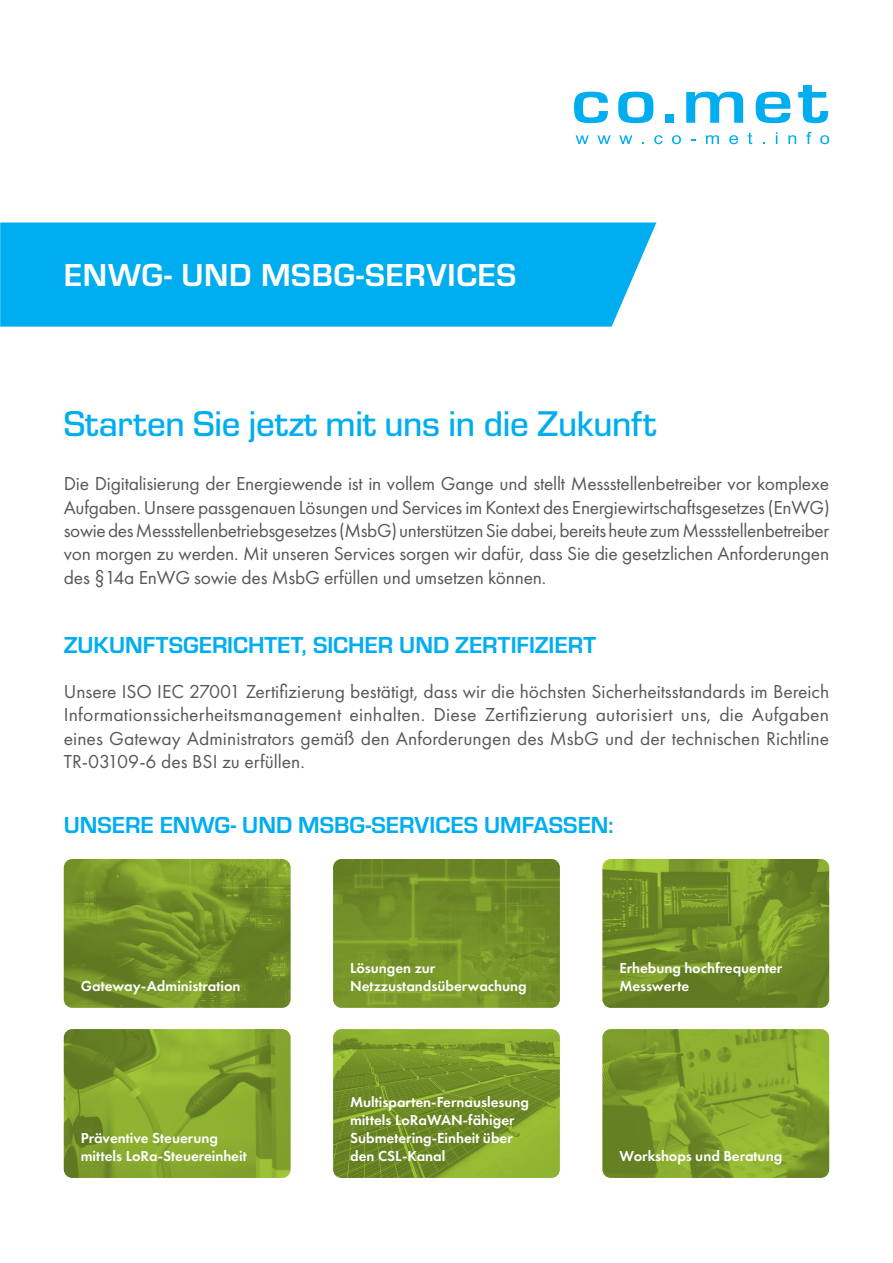
<style>
.page{position:relative;width:893px;height:1263px;background:#fff}
.page>*{position:absolute;margin:0;border:0;box-sizing:border-box;transform-origin:0 0}
.t1{font:500 37.2px "Eurostile";letter-spacing:-.01em;color:#00aeef}
.t2{font:700 33px "Eurostile";letter-spacing:.02em;color:#fff}
.t3{font:700 24px "Eurostile";color:#00aeef}
.t4{font:19.5px/23.4px "Futura PT";letter-spacing:-.01em;color:#57585a;text-align:justify}
.t5{font:600 15px/18px "Futura PT";color:#fff}
</style>
<div class="page">
<svg style="left:64px;top:859px;width:227px;height:149px;background:#739028"></svg>
<svg style="left:333px;top:859px;width:227px;height:149px;background:#739028"></svg>
<svg style="left:333px;top:1029px;width:227px;height:149px;background:#79982a"></svg>
<svg style="left:602px;top:859px;width:227px;height:149px;background:#718e28"></svg>
<svg style="left:602px;top:1029px;width:227px;height:149px;background:#81a12d"></svg>
<svg style="left:64px;top:1029px;width:227px;height:149px;background:#81a12d"></svg>
<svg style="left:574px;top:92px;width:34px;height:31px"></svg>
<svg style="left:618px;top:92px;width:35px;height:31px"></svg>
<div style="left:665px;top:115px;width:9px;height:8px;background:#00aeef"></div>
<svg style="left:686px;top:92px;width:57px;height:31px"></svg>
<svg style="left:756px;top:92px;width:34px;height:31px"></svg>
<svg style="left:798px;top:85px;width:30px;height:38px"></svg>
<svg style="left:576px;top:135px;width:13px;height:9px"></svg>
<svg style="left:597px;top:135px;width:14px;height:9px"></svg>
<svg style="left:619px;top:135px;width:13px;height:9px"></svg>
<svg style="left:654px;top:135px;width:9px;height:9px"></svg>
<svg style="left:672px;top:135px;width:9px;height:9px"></svg>
<svg style="left:706px;top:135px;width:13px;height:9px"></svg>
<svg style="left:729px;top:135px;width:9px;height:9px"></svg>
<svg style="left:748px;top:132px;width:4px;height:12px"></svg>
<svg style="left:788px;top:135px;width:8px;height:9px"></svg>
<svg style="left:806px;top:132px;width:6px;height:12px"></svg>
<svg style="left:820px;top:135px;width:9px;height:9px"></svg>
<div style="left:0;top:222px;width:656px;height:105px;background:#00aeef"></div>
<h2 class="t2" style="left:64px;top:251px;width:454px">ENWG- UND MSBG-SERVICES</h2>
<h1 class="t1" style="left:64px;top:398px;width:594px">Starten Sie jetzt mit uns in die Zukunft</h1>
<p class="t4" style="left:64px;top:472px;width:767px">Die Digitalisierung der Energiewende ist in vollem Gange und stellt Messstellenbetreiber vor komplexe Aufgaben. Unsere passgenauen Lösungen und Services im Kontext des Energiewirtschaftsgesetzes (EnWG) sowie des Messstellenbetriebsgesetzes (MsbG) unterstützen Sie dabei, bereits heute zum Messstellenbetreiber von morgen zu werden. Mit unseren Services sorgen wir dafür, dass Sie die gesetzlichen Anforderungen des §14a EnWG sowie des MsbG erfüllen und umsetzen können.</p>
<p class="t3" style="left:64px;top:628px;width:534px">ZUKUNFTSGERICHTET, SICHER UND ZERTIFIZIERT</p>
<p class="t4" style="left:64px;top:680px;width:767px">Unsere ISO IEC 27001 Zertifizierung bestätigt, dass wir die höchsten Sicherheitsstandards im Bereich Informationssicherheitsmanagement einhalten. Diese Zertifizierung autorisiert uns, die Aufgaben eines Gateway Administrators gemäß den Anforderungen des MsbG und der technischen Richtline TR-03109-6 des BSI zu erfüllen.</p>
<p class="t3" style="left:64px;top:808px;width:551px">UNSERE ENWG- UND MSBG-SERVICES UMFASSEN:</p>
<p class="t5" style="left:81px;top:977px;width:161px">Gateway-Administration</p>
<p class="t5" style="left:81px;top:1129px;width:167px">Präventive Steuerung mittels LoRa-Steuereinheit</p>
<p class="t5" style="left:350px;top:959px;width:178px">Lösungen zur<br>Netzzustandsüberwachung</p>
<p class="t5" style="left:619px;top:959px;width:164px">Erhebung hochfrequenter<br>Messwerte</p>
<p class="t5" style="left:350px;top:1093px;width:181px">Multisparten-Fernauslesung mittels LoRaWAN-fähiger<br>Submetering-Einheit über den CSL-Kanal</p>
<p class="t5" style="left:619px;top:1147px;width:164px">Workshops und Beratung</p>
</div>
